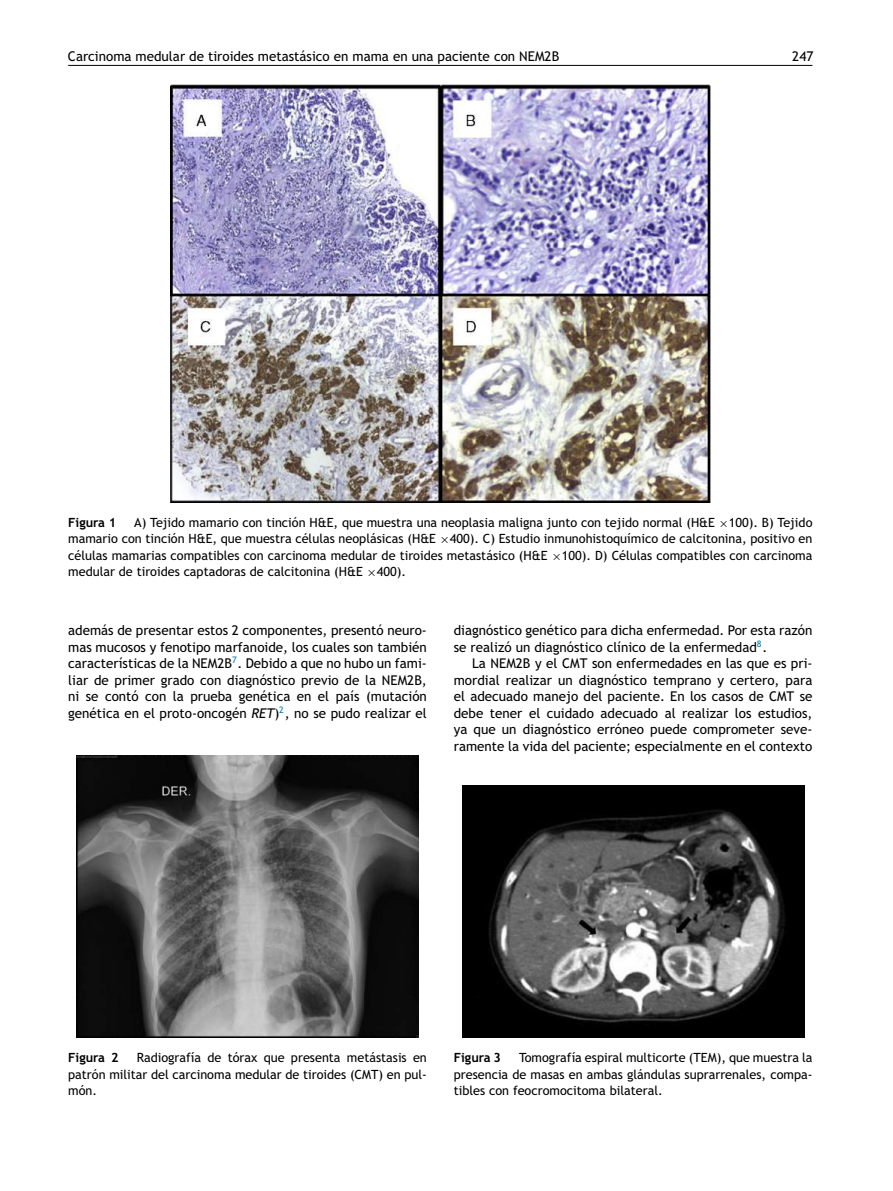
<style>
.page{position:relative;width:893px;height:1191px;background:#fff}
.page>*{position:absolute;margin:0;border:0;box-sizing:border-box;transform-origin:0 0}
.t1{font:13.5px/16.5px "Trebuchet MS";color:#000;text-align:justify}
.t2{font:12.75px/16.5px "Trebuchet MS";color:#000;text-align:justify}
.t3{font:700 12.75px "Trebuchet MS";color:#000}
.s1{font-family:"MTSY"}
.s2{font-style:italic}
</style>
<div class="page">
<hr style="left:68px;top:65px;width:744px;height:1px;background:#000">
<img style="left:170px;top:84px;width:540px;height:418px">
<img style="left:77px;top:755px;width:342px;height:282px">
<img style="left:462px;top:785px;width:342px;height:252px">
<p class="t1" style="left:68px;top:49px;width:493px">Carcinoma medular de tiroides metastásico en mama en una paciente con NEM2B</p>
<p class="t1" style="left:792px;top:49px;width:23px">247</p>
<p class="t2" style="left:68px;top:515px;width:746px;text-indent:66px">A) Tejido mamario con tinción H&amp;E, que muestra una neoplasia maligna junto con tejido normal (H&amp;E <span class="s1">×</span>100). B) Tejido mamario con tinción H&amp;E, que muestra células neoplásicas (H&amp;E <span class="s1">×</span>400). C) Estudio inmunohistoquímico de calcitonina, positivo en células mamarias compatibles con carcinoma medular de tiroides metastásico (H&amp;E <span class="s1">×</span>100). D) Células compatibles con carcinoma medular de tiroides captadoras de calcitonina (H&amp;E <span class="s1">×</span>400).</p>
<p class="t3" style="left:68px;top:515px;width:50px">Figura 1</p>
<p class="t1" style="left:68px;top:623px;width:360px">además de presentar estos 2 componentes, presentó neuro&shy;mas mucosos y fenotipo marfanoide, los cuales son también características de la NEM2B<sup>7</sup>. Debido a que no hubo un fami&shy;liar de primer grado con diagnóstico previo de la NEM2B, ni se contó con la prueba genética en el país (mutación genética en el proto-oncogén <span class="s2">RET</span>)<sup>2</sup>, no se pudo realizar el</p>
<p class="t1" style="left:454px;top:623px;width:360px">diagnóstico genético para dicha enfermedad. Por esta razón se realizó un diagnóstico clínico de la enfermedad<sup>8</sup>.</p>
<p class="t1" style="left:454px;top:656px;width:360px;text-indent:18px">La NEM2B y el CMT son enfermedades en las que es pri&shy;mordial realizar un diagnóstico temprano y certero, para el adecuado manejo del paciente. En los casos de CMT se debe tener el cuidado adecuado al realizar los estudios, ya que un diagnóstico erróneo puede comprometer seve&shy;ramente la vida del paciente; especialmente en el contexto</p>
<p class="t2" style="left:68px;top:1050px;width:360px;text-indent:68px">Radiografía de tórax que presenta metástasis en patrón militar del carcinoma medular de tiroides (CMT) en pul&shy;món.</p>
<p class="t3" style="left:68px;top:1050px;width:52px">Figura 2</p>
<p class="t2" style="left:454px;top:1050px;width:360px;text-indent:65px">Tomografía espiral multicorte (TEM), que muestra la presencia de masas en ambas glándulas suprarrenales, compa&shy;tibles con feocromocitoma bilateral.</p>
<p class="t3" style="left:454px;top:1050px;width:49px">Figura 3</p>
</div>
